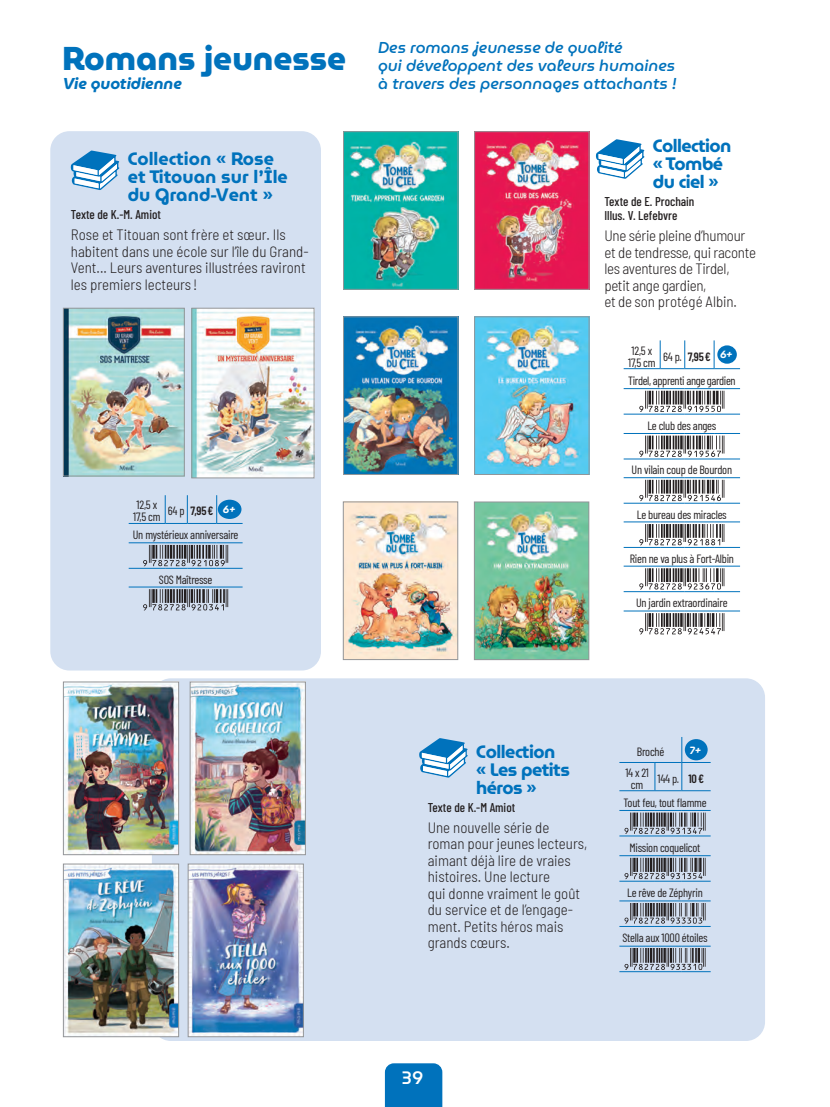
<style>
.page{position:relative;width:830px;height:1107px;background:#fff}
.page>*{position:absolute;margin:0;border:0;box-sizing:border-box;transform-origin:0 0}
.t1{font:800 33px "Museo Moderno";color:#0072bc}
.TITRE_COLLECTION{font:700 18px/18px "Museo Moderno";letter-spacing:-.03em;color:#0072bc}
.TITRE_COLLECTION-2{font:700 18px/18px "Museo Moderno";color:#0072bc}
.t2{font:500 18px "Museo Moderno";color:#fff}
.t3{font:italic 500 15.75px/18px "Museo Moderno";color:#0072bc}
.t4{font:italic 700 15.75px "Museo Moderno";color:#0072bc}
.TEXTE_COLLECTION{font:300 semi-condensed 15px/16.5px "Barlow";color:#231f20}
.TEXTE_COLLECTION-2{font:300 semi-condensed 15px/16.5px "Barlow";letter-spacing:-.02em;color:#231f20}
.AUTEURS{font:500 12.75px/14.2px "Barlow Condensed";color:#231f20}
.TEXTE_TECHNIQUE{font:12px/12px "Barlow Condensed";letter-spacing:-.02em;color:#231f20}
.TEXTE_TECHNIQUE-2{font:600 12px "Barlow Condensed";color:#231f20}
.t5{font:italic 600 10.5px "Museo Moderno";color:#fff}
</style>
<div class="page">
<div style="left:385px;top:1063px;width:57px;height:44px;background:#0072bc"></div>
<img style="left:345px;top:133px;width:111px;height:155px">
<div style="left:343px;top:131px;width:115px;height:159px;border:1px solid #939598"></div>
<img style="left:476px;top:133px;width:111px;height:155px">
<div style="left:474px;top:131px;width:115px;height:159px;border:1px solid #939598"></div>
<div style="left:152px;top:678px;width:613px;height:363px;background:#d4e0f1;border-radius:19px"></div>
<div style="left:50px;top:131px;width:271px;height:540px;background:#d4e0f1;border-radius:19px"></div>
<img style="left:193px;top:310px;width:119px;height:166px">
<div style="left:191px;top:308px;width:123px;height:170px;border:1px solid #939598"></div>
<img style="left:65px;top:310px;width:117px;height:164px">
<div style="left:63px;top:308px;width:121px;height:168px;border:1px solid #939598"></div>
<hr style="left:129px;top:523px;width:36px;height:1px;background:#0072bc">
<svg style="left:165px;top:495px;width:23px;height:29px"></svg>
<hr style="left:187px;top:523px;width:30px;height:1px;background:#0072bc">
<svg style="left:216px;top:495px;width:26px;height:29px"></svg>
<hr style="left:129px;top:542px;width:36px;height:1px;background:#0072bc">
<hr style="left:129px;top:568px;width:36px;height:1px;background:#0072bc">
<hr style="left:129px;top:587px;width:36px;height:1px;background:#0072bc">
<div style="left:218px;top:500px;width:23px;height:19px;background:#0072bc;border-radius:50%"></div>
<svg style="left:143px;top:542px;width:99px;height:27px"></svg>
<svg style="left:143px;top:587px;width:99px;height:23px"></svg>
<img style="left:345px;top:319px;width:111px;height:154px">
<div style="left:343px;top:317px;width:115px;height:158px;border:1px solid #939598"></div>
<img style="left:476px;top:319px;width:111px;height:154px">
<div style="left:474px;top:317px;width:115px;height:158px;border:1px solid #939598"></div>
<hr style="left:623px;top:368px;width:37px;height:1px;background:#0072bc">
<svg style="left:659px;top:340px;width:26px;height:29px"></svg>
<hr style="left:684px;top:368px;width:30px;height:1px;background:#0072bc">
<svg style="left:713px;top:340px;width:27px;height:29px"></svg>
<hr style="left:623px;top:388px;width:37px;height:1px;background:#0072bc">
<hr style="left:623px;top:414px;width:37px;height:1px;background:#0072bc">
<hr style="left:623px;top:433px;width:37px;height:1px;background:#0072bc">
<hr style="left:623px;top:459px;width:37px;height:1px;background:#0072bc">
<hr style="left:623px;top:477px;width:37px;height:1px;background:#0072bc">
<hr style="left:623px;top:503px;width:37px;height:1px;background:#0072bc">
<hr style="left:623px;top:522px;width:37px;height:1px;background:#0072bc">
<hr style="left:623px;top:547px;width:37px;height:1px;background:#0072bc">
<hr style="left:623px;top:566px;width:37px;height:1px;background:#0072bc">
<hr style="left:623px;top:591px;width:37px;height:1px;background:#0072bc">
<hr style="left:623px;top:611px;width:37px;height:1px;background:#0072bc">
<div style="left:717px;top:345px;width:19px;height:19px;background:#0072bc;border-radius:50%"></div>
<svg style="left:639px;top:388px;width:101px;height:27px"></svg>
<svg style="left:639px;top:433px;width:101px;height:27px"></svg>
<svg style="left:639px;top:477px;width:101px;height:27px"></svg>
<svg style="left:639px;top:522px;width:101px;height:26px"></svg>
<svg style="left:639px;top:566px;width:101px;height:26px"></svg>
<svg style="left:639px;top:611px;width:101px;height:23px"></svg>
<svg style="left:596px;top:139px;width:48px;height:40px"></svg>
<img style="left:345px;top:504px;width:111px;height:154px">
<div style="left:343px;top:502px;width:115px;height:158px;border:1px solid #939598"></div>
<img style="left:476px;top:504px;width:111px;height:154px">
<div style="left:474px;top:502px;width:115px;height:158px;border:1px solid #939598"></div>
<hr style="left:619px;top:762px;width:36px;height:1px;background:#0072bc">
<hr style="left:619px;top:790px;width:36px;height:1px;background:#0072bc">
<hr style="left:619px;top:810px;width:36px;height:1px;background:#0072bc">
<svg style="left:654px;top:737px;width:56px;height:54px"></svg>
<hr style="left:619px;top:836px;width:36px;height:1px;background:#0072bc">
<hr style="left:619px;top:855px;width:36px;height:1px;background:#0072bc">
<hr style="left:619px;top:881px;width:36px;height:1px;background:#0072bc">
<hr style="left:619px;top:901px;width:36px;height:1px;background:#0072bc">
<hr style="left:619px;top:926px;width:36px;height:1px;background:#0072bc">
<hr style="left:619px;top:946px;width:36px;height:1px;background:#0072bc">
<hr style="left:619px;top:971px;width:36px;height:1px;background:#0072bc">
<div style="left:684px;top:739px;width:23px;height:21px;background:#0072bc;border-radius:50%"></div>
<svg style="left:624px;top:810px;width:86px;height:27px"></svg>
<svg style="left:624px;top:855px;width:86px;height:27px"></svg>
<svg style="left:624px;top:901px;width:86px;height:26px"></svg>
<svg style="left:624px;top:946px;width:86px;height:26px"></svg>
<svg style="left:419px;top:738px;width:49px;height:40px"></svg>
<svg style="left:71px;top:150px;width:48px;height:40px"></svg>
<img style="left:65px;top:684px;width:112px;height:169px">
<div style="left:63px;top:682px;width:116px;height:173px;border:1px solid #939598"></div>
<img style="left:65px;top:866px;width:112px;height:169px">
<div style="left:63px;top:864px;width:116px;height:173px;border:1px solid #939598"></div>
<img style="left:192px;top:684px;width:111px;height:169px">
<div style="left:190px;top:682px;width:115px;height:173px;border:1px solid #939598"></div>
<img style="left:190px;top:866px;width:111px;height:169px">
<div style="left:188px;top:864px;width:115px;height:173px;border:1px solid #939598"></div>
<p class="t3" style="left:378px;top:37px;width:298px">Des romans jeunesse de qualité<br>qui développent des valeurs humaines</p>
<p class="t1" style="left:62px;top:33px;width:285px">Romans jeunesse</p>
<p class="t4" style="left:63px;top:71px;width:120px">Vie quotidienne</p>
<p class="t3" style="left:378px;top:73px;width:300px">à travers des personnages attachants !</p>
<p class="TITRE_COLLECTION-2" style="left:128px;top:149px;width:161px">Collection « Rose et Titouan sur l’Île du Grand-Vent »</p>
<p class="AUTEURS" style="left:71px;top:207px;width:92px">Texte de K.-M. Amiot</p>
<p class="TEXTE_COLLECTION" style="left:71px;top:225px;width:239px">Rose et Titouan sont frère et sœur. Ils habitent dans une école sur l’île du Grand-Vent... Leurs aventures illustrées raviront les premiers lecteurs !</p>
<p class="TEXTE_TECHNIQUE" style="left:133px;top:498px;width:29px">12,5 x<br>17,5 cm</p>
<p class="TEXTE_TECHNIQUE" style="left:168px;top:504px;width:18px">64 p</p>
<p class="TEXTE_TECHNIQUE-2" style="left:190px;top:502px;width:24px">7,95€</p>
<p class="t5" style="left:223px;top:502px;width:14px">6+</p>
<p class="TEXTE_TECHNIQUE" style="left:133px;top:528px;width:107px">Un mystérieux anniversaire</p>
<p class="TEXTE_TECHNIQUE" style="left:159px;top:572px;width:55px">SOS Maîtresse</p>
<p class="TITRE_COLLECTION" style="left:653px;top:135px;width:80px">Collection « Tombé du ciel »</p>
<p class="AUTEURS" style="left:604px;top:193px;width:91px">Texte de E. Prochain<br>Illus. V. Lefebvre</p>
<p class="TEXTE_COLLECTION-2" style="left:604px;top:226px;width:153px">Une série pleine d’humour et de tendresse, qui raconte les aventures de Tirdel, petit ange gardien,<br>et de son protégé Albin.</p>
<p class="TEXTE_TECHNIQUE" style="left:628px;top:343px;width:29px">12,5 x<br>17,5 cm</p>
<p class="TEXTE_TECHNIQUE" style="left:663px;top:349px;width:20px">64 p.</p>
<p class="TEXTE_TECHNIQUE-2" style="left:688px;top:348px;width:24px">7,95€</p>
<p class="t5" style="left:720px;top:347px;width:14px">6+</p>
<p class="TEXTE_TECHNIQUE" style="left:628px;top:373px;width:109px">Tirdel, apprenti ange gardien</p>
<p class="TEXTE_TECHNIQUE" style="left:647px;top:419px;width:70px">Le club des anges</p>
<p class="TEXTE_TECHNIQUE" style="left:631px;top:463px;width:102px">Un vilain coup de Bourdon</p>
<p class="TEXTE_TECHNIQUE" style="left:637px;top:507px;width:91px">Le bureau des miracles</p>
<p class="TEXTE_TECHNIQUE" style="left:629px;top:552px;width:106px">Rien ne va plus à Fort-Albin</p>
<p class="TEXTE_TECHNIQUE" style="left:636px;top:596px;width:93px">Un jardin extraordinaire</p>
<p class="TITRE_COLLECTION" style="left:476px;top:741px;width:95px">Collection<br>« Les petits héros »</p>
<p class="AUTEURS" style="left:427px;top:799px;width:89px">Texte de K.-M Amiot</p>
<p class="TEXTE_COLLECTION" style="left:427px;top:818px;width:161px">Une nouvelle série de roman pour jeunes lecteurs, aimant déjà lire de vraies histoires. Une lecture<br>qui donne vraiment le goût du service et de l’engage&shy;ment. Petits héros mais grands cœurs.</p>
<p class="TEXTE_TECHNIQUE" style="left:637px;top:745px;width:29px">Broché</p>
<p class="t5" style="left:689px;top:742px;width:13px">7+</p>
<p class="TEXTE_TECHNIQUE" style="left:625px;top:765px;width:25px;text-align:center">14 x 21 cm</p>
<p class="TEXTE_TECHNIQUE" style="left:657px;top:771px;width:23px">144 p.</p>
<p class="TEXTE_TECHNIQUE-2" style="left:688px;top:770px;width:17px">10€</p>
<p class="TEXTE_TECHNIQUE" style="left:623px;top:795px;width:85px">Tout feu, tout flamme</p>
<p class="TEXTE_TECHNIQUE" style="left:629px;top:841px;width:72px">Mission coquelicot</p>
<p class="TEXTE_TECHNIQUE" style="left:627px;top:886px;width:77px">Le rêve de Zéphyrin</p>
<p class="TEXTE_TECHNIQUE" style="left:622px;top:931px;width:86px">Stella aux 1000 étoiles</p>
<p class="t2" style="left:402px;top:1064px;width:23px">39</p>
</div>
